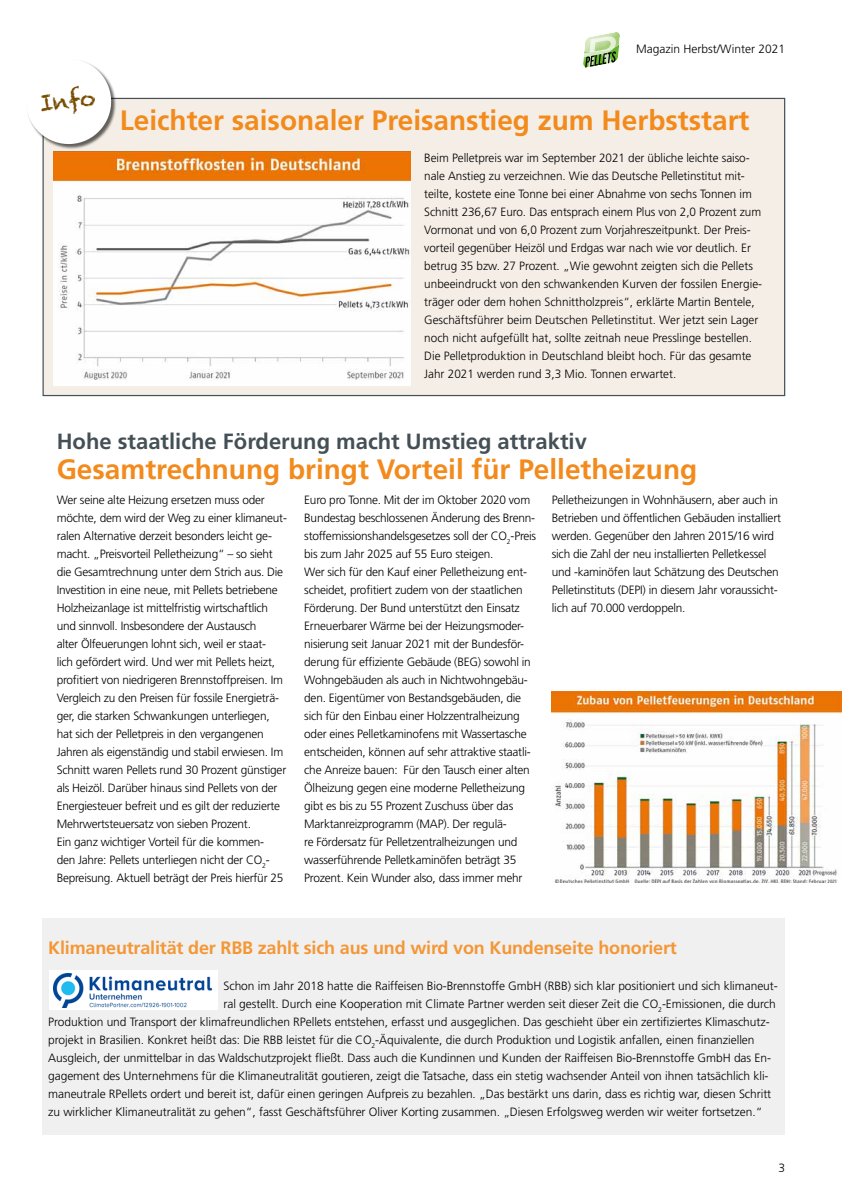
<style>
.page{position:relative;width:842px;height:1191px;background:#fff}
.page>*{position:absolute;margin:0;border:0;box-sizing:border-box;transform-origin:0 0}
.t1{font:700 28px "Frutiger LT Std";color:#f28a1c}
.t2{font:22.2px "Chalkduster";color:#754d00}
.t3{font:700 22px "Frutiger LT Std";color:#445055}
.t4{font:700 18px "Frutiger LT Std";letter-spacing:-.01em;color:#f49736}
.t5{font:300 12px/18px "Frutiger LT Std";letter-spacing:-.02em;color:#000}
.t6{font:300 12px/18px "Frutiger LT Std";color:#000}
</style>
<div class="page">
<div style="left:43px;top:98px;width:742px;height:298px;background:#f5eee6;border:1px solid #445055"></div>
<div style="left:26px;top:59px;width:91px;height:90px;background:#000;opacity:.6"></div>
<svg style="left:26px;top:59px;width:86px;height:86px"></svg>
<div style="left:40px;top:84px;width:59px;height:34px;background:#fff"></div>
<svg style="left:583px;top:32px;width:37px;height:36px"></svg>
<img style="left:552px;top:691px;width:290px;height:191px">
<div style="left:43px;top:918px;width:742px;height:216px;background:#f0f0f0"></div>
<img style="left:54px;top:151px;width:356px;height:235px">
<div style="left:50px;top:969px;width:168px;height:40px;background:#fff"></div>
<img style="left:53px;top:973px;width:160px;height:35px">
<h2 class="t2" style="left:38px;top:91px;width:58px;rotate:-7deg">Info</h2>
<p class="t6" style="left:636px;top:40px;width:150px">Magazin Herbst/Winter 2021</p>
<h1 class="t1" style="left:120px;top:104px;width:631px">Leichter saisonaler Preisanstieg zum Herbststart</h1>
<p class="t6" style="left:424px;top:149px;width:339px">Beim Pelletpreis war im September 2021 der übliche leichte saiso&shy;nale Anstieg zu verzeichnen. Wie das Deutsche Pelletinstitut mit&shy;teilte, kostete eine Tonne bei einer Abnahme von sechs Tonnen im Schnitt 236,67 Euro. Das entsprach einem Plus von 2,0 Prozent zum Vormonat und von 6,0 Prozent zum Vorjahreszeitpunkt. Der Preis&shy;vorteil gegenüber Heizöl und Erdgas war nach wie vor deutlich. Er betrug 35 bzw. 27 Prozent. „Wie gewohnt zeigten sich die Pellets unbeeindruckt von den schwankenden Kurven der fossilen Energie&shy;träger oder dem hohen Schnittholzpreis“, erklärte Martin Bentele, Geschäftsführer beim Deutschen Pelletinstitut. Wer jetzt sein Lager noch nicht aufgefüllt hat, sollte zeitnah neue Presslinge bestellen.<br>Die Pelletproduktion in Deutschland bleibt hoch. Für das gesamte Jahr 2021 werden rund 3,3 Mio. Tonnen erwartet.</p>
<h3 class="t3" style="left:57px;top:429px;width:532px">Hohe staatliche Förderung macht Umstieg attraktiv</h3>
<h1 class="t1" style="left:57px;top:453px;width:642px">Gesamtrechnung bringt Vorteil für Pelletheizung</h1>
<p class="t5" style="left:57px;top:491px;width:232px">Wer seine alte Heizung ersetzen muss oder möchte, dem wird der Weg zu einer klimaneut&shy;ralen Alternative derzeit besonders leicht ge&shy;macht. „Preisvorteil Pelletheizung“ – so sieht die Gesamtrechnung unter dem Strich aus. Die Investition in eine neue, mit Pellets betriebene Holzheizanlage ist mittelfristig wirtschaftlich und sinnvoll. Insbesondere der Austausch<br>alter Ölfeuerungen lohnt sich, weil er staat-<br>lich gefördert wird. Und wer mit Pellets heizt, profitiert von niedrigeren Brennstoffpreisen. Im Vergleich zu den Preisen für fossile Energieträ&shy;ger, die starken Schwankungen unterliegen, hat sich der Pelletpreis in den vergangenen Jahren als eigenständig und stabil erwiesen. Im Schnitt waren Pellets rund 30 Prozent günstiger als Heizöl. Darüber hinaus sind Pellets von der Energiesteuer befreit und es gilt der reduzierte Mehrwertsteuersatz von sieben Prozent.<br>Ein ganz wichtiger Vorteil für die kommen-<br>den Jahre: Pellets unterliegen nicht der CO<sub>2</sub>- Bepreisung. Aktuell beträgt der Preis hierfür 25</p>
<p class="t5" style="left:304px;top:491px;width:233px">Euro pro Tonne. Mit der im Oktober 2020 vom Bundestag beschlossenen Änderung des Brenn&shy;stoffemissionshandelsgesetzes soll der CO<sub>2</sub>-Preis bis zum Jahr 2025 auf 55 Euro steigen.<br>Wer sich für den Kauf einer Pelletheizung ent&shy;scheidet, profitiert zudem von der staatlichen Förderung. Der Bund unterstützt den Einsatz Erneuerbarer Wärme bei der Heizungsmoder&shy;nisierung seit Januar 2021 mit der Bundesför&shy;derung für effiziente Gebäude (BEG) sowohl in Wohngebäuden als auch in Nichtwohngebäu&shy;den. Eigentümer von Bestandsgebäuden, die sich für den Einbau einer Holzzentralheizung oder eines Pelletkaminofens mit Wassertasche entscheiden, können auf sehr attraktive staatli&shy;che Anreize bauen: Für den Tausch einer alten Ölheizung gegen eine moderne Pelletheizung gibt es bis zu 55 Prozent Zuschuss über das Marktanreizprogramm (MAP). Der regulä-<br>re Fördersatz für Pelletzentralheizungen und wasserführende Pelletkaminöfen beträgt 35<br>Prozent. Kein Wunder also, dass immer mehr</p>
<p class="t5" style="left:552px;top:491px;width:231px">Pelletheizungen in Wohnhäusern, aber auch in Betrieben und öffentlichen Gebäuden installiert werden. Gegenüber den Jahren 2015/16 wird sich die Zahl der neu installierten Pelletkessel und -kaminöfen laut Schätzung des Deutschen Pelletinstituts (DEPI) in diesem Jahr voraussicht&shy;lich auf 70.000 verdoppeln.</p>
<h3 class="t4" style="left:48px;top:937px;width:630px">Klimaneutralität der RBB zahlt sich aus und wird von Kundenseite honoriert</h3>
<p class="t5" style="left:223px;top:977px;width:556px">Schon im Jahr 2018 hatte die Raiffeisen Bio-Brennstoffe GmbH (RBB) sich klar positioniert und sich klimaneut-</p>
<p class="t5" style="left:223px;top:995px;width:554px">ral gestellt. Durch eine Kooperation mit Climate Partner werden seit dieser Zeit die CO<sub>2</sub>-Emissionen, die durch</p>
<p class="t5" style="left:48px;top:1013px;width:723px">Produktion und Transport der klimafreundlichen RPellets entstehen, erfasst und ausgeglichen. Das geschieht über ein zertifiziertes Klimaschutz-</p>
<p class="t5" style="left:48px;top:1031px;width:708px">projekt in Brasilien. Konkret heißt das: Die RBB leistet für die CO<sub>2</sub>-Äquivalente, die durch Produktion und Logistik anfallen, einen finanziellen</p>
<p class="t5" style="left:48px;top:1049px;width:724px">Ausgleich, der unmittelbar in das Waldschutzprojekt fließt. Dass auch die Kundinnen und Kunden der Raiffeisen Bio-Brennstoffe GmbH das En-</p>
<p class="t5" style="left:48px;top:1067px;width:722px">gagement des Unternehmens für die Klimaneutralität goutieren, zeigt die Tatsache, dass ein stetig wachsender Anteil von ihnen tatsächlich kli-</p>
<p class="t5" style="left:48px;top:1085px;width:724px">maneutrale RPellets ordert und bereit ist, dafür einen geringen Aufpreis zu bezahlen. „Das bestärkt uns darin, dass es richtig war, diesen Schritt</p>
<p class="t5" style="left:48px;top:1103px;width:716px">zu wirklicher Klimaneutralität zu gehen“, fasst Geschäftsführer Oliver Korting zusammen. „Diesen Erfolgsweg werden wir weiter fortsetzen.“</p>
<p class="t5" style="left:779px;top:1159px;width:8px">3</p>
</div>
